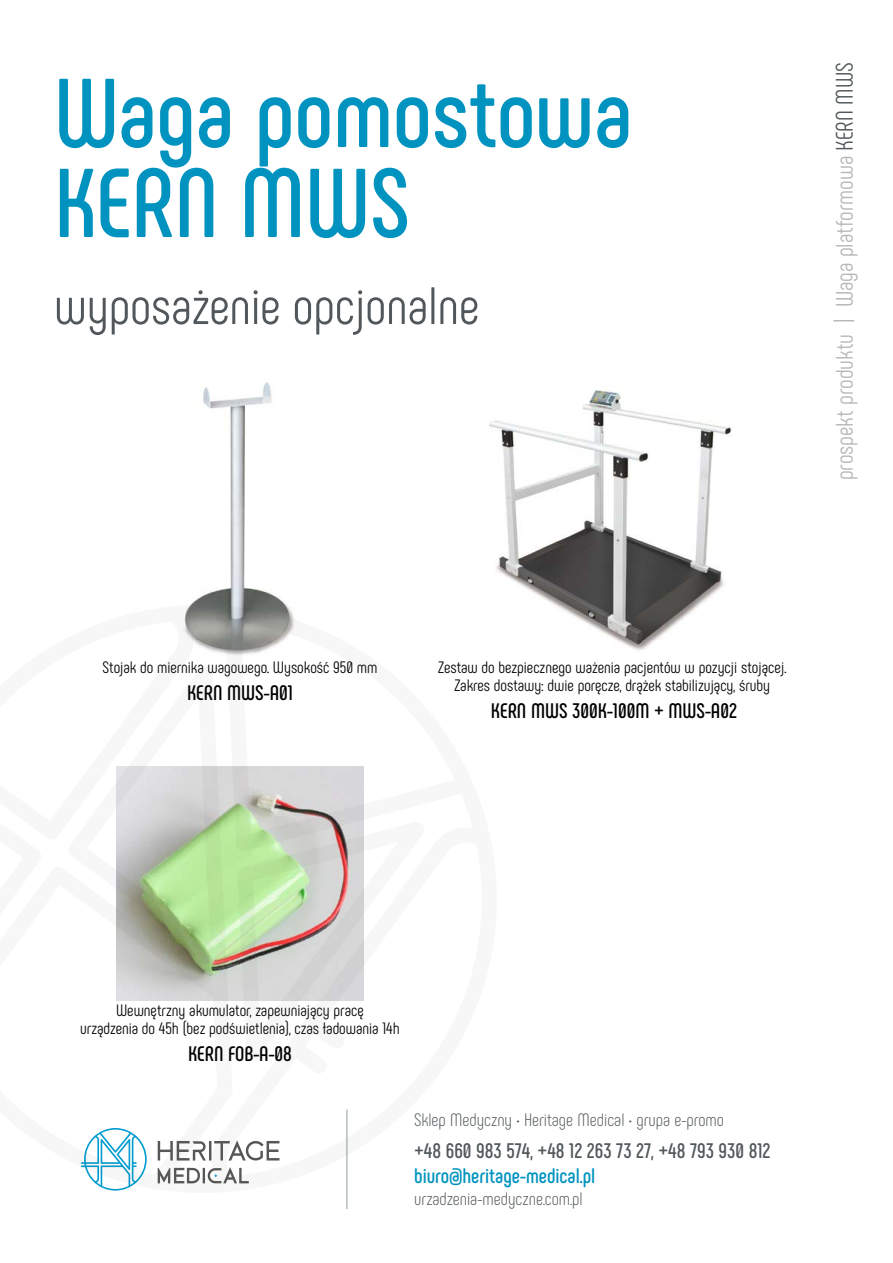
<style>
.page{position:relative;width:893px;height:1263px;background:#fff}
.page>*{position:absolute;margin:0;border:0;box-sizing:border-box;transform-origin:0 0}
.t1{font:700 97.5px/90px "Phenomena";color:#0093bf}
.t2{font:52.5px "Phenomena";color:#51575a}
.t3{font:24px "Phenomena";color:#b5b7b8}
.t4{font:700 21px "Phenomena";color:#000}
.t5{font:700 21px "Phenomena";color:#51575a}
.t6{font:700 21px "Phenomena";color:#0093bf}
.t7{font:300 18px "Phenomena";color:#51575a}
.t8{font:16.5px/18px "Phenomena";color:#000;text-align:center}
.s1{color:#51575a}
</style>
<div class="page">
<img style="left:201px;top:382px;width:74px;height:214px">
<img style="left:489px;top:389px;width:243px;height:261px">
<hr style="left:347px;top:1109px;width:1px;height:100px;background:#8d9e9e">
<svg style="left:80px;top:596px;width:425px;height:605px"></svg>
<h1 class="t1" style="left:54px;top:68px;width:580px">Waga pomostowa<br>KERN MWS</h1>
<h2 class="t2" style="left:54px;top:275px;width:427px">wyposażenie opcjonalne</h2>
<h3 class="t3" style="left:831px;top:480px;width:420px;rotate:-90deg">prospekt produktu | Waga platformowa <span class="s1">KERN MWS</span></h3>
<p class="t8" style="left:103px;top:658px;width:276px">Stojak do miernika wagowego. Wysokość 950 mm</p>
<p class="t4" style="left:187px;top:680px;width:107px">KERN MWS-A01</p>
<p class="t8" style="left:438px;top:658px;width:350px">Zestaw do bezpiecznego ważenia pacjentów w pozycji stojącej.<br>Zakres dostawy: dwie poręcze, drążek stabilizujący, śruby</p>
<p class="t4" style="left:491px;top:698px;width:248px">KERN MWS 300K-100M + MWS-A02</p>
<p class="t8" style="left:80px;top:1001px;width:321px">Wewnętrzny akumulator, zapewniający pracę<br>urządzenia do 45h (bez podświetlenia), czas ładowania 14h</p>
<p class="t4" style="left:188px;top:1041px;width:105px">KERN FOB-A-08</p>
<p class="t7" style="left:414px;top:1109px;width:311px">Sklep Medyczny • Heritage Medical • grupa e-promo</p>
<p class="t5" style="left:414px;top:1138px;width:358px">+48 660 983 574, +48 12 263 73 27, +48 793 930 812</p>
<p class="t6" style="left:414px;top:1163px;width:183px">biuro@heritage-medical.pl</p>
<p class="t7" style="left:414px;top:1188px;width:170px">urzadzenia-medyczne.com.pl</p>
</div>
